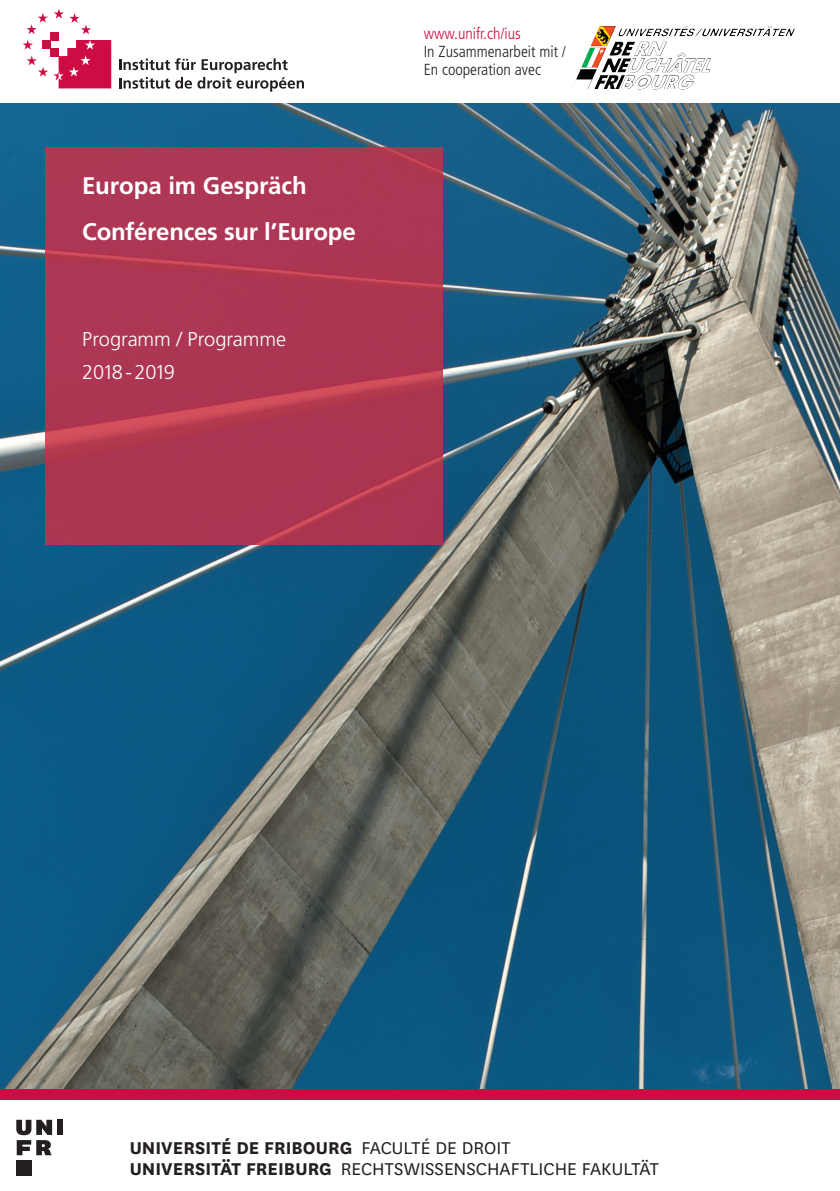
<style>
.page{position:relative;width:840px;height:1191px;background:#fff}
.page>*{position:absolute;margin:0;border:0;box-sizing:border-box;transform-origin:0 0}
.t1{font:700 24px/45px "Frutiger";letter-spacing:-.01em;color:#fff}
.t2{font:20px/21px "National Uni Fr";letter-spacing:.005em;color:#231f20}
.t3{font:300 20px/33px "Frutiger";letter-spacing:-.005em;color:#fff}
.t4{font:300 condensed 16px/18px "Frutiger";color:#231f20}
.t5{font:300 condensed 16px "Frutiger";color:#d10e40}
.s1{font-weight:700}
</style>
<div class="page">
<img style="left:0;top:103px;width:839px;height:986px">
<div style="left:0;top:1089px;width:839px;height:10px;background:#ca0d45"></div>
<svg style="left:26px;top:13px;width:22px;height:21px"></svg>
<svg style="left:23px;top:40px;width:88px;height:48px"></svg>
<div style="left:42px;top:40px;width:9px;height:8px;background:#cd0c44"></div>
<div style="left:51px;top:32px;width:8px;height:8px;background:#cd0c44"></div>
<div style="left:51px;top:48px;width:8px;height:8px;background:#cd0c44"></div>
<svg style="left:54px;top:9px;width:37px;height:25px"></svg>
<svg style="left:119px;top:58px;width:185px;height:34px"></svg>
<div style="left:45px;top:147px;width:397px;height:397px;background:#ac3652"></div>
<div style="left:57px;top:1119px;width:6px;height:16px;background:#231f20"></div>
<div style="left:16px;top:1160px;width:15px;height:15px;background:#231f20"></div>
<svg style="left:16px;top:1119px;width:36px;height:36px"></svg>
<img style="left:591px;top:26px;width:188px;height:20px">
<p class="t1" style="left:82px;top:163px;width:275px">Europa im Gespräch<br>Conférences sur l’Europe</p>
<p class="t3" style="left:82px;top:322px;width:205px">Programm / Programme<br>2018 - 2019</p>
<p class="t5" style="left:423px;top:24px;width:99px">www.unifr.ch/ius</p>
<p class="t4" style="left:423px;top:42px;width:144px">In Zusammenarbeit mit /<br>En cooperation avec</p>
<p class="t2" style="left:130px;top:1136px;width:530px"><span class="s1">UNIVERSITÉ DE FRIBOURG</span> FACULTÉ DE DROIT<br><span class="s1">UNIVERSITÄT FREIBURG</span> RECHTSWISSENSCHAFTLICHE FAKULTÄT</p>
</div>
